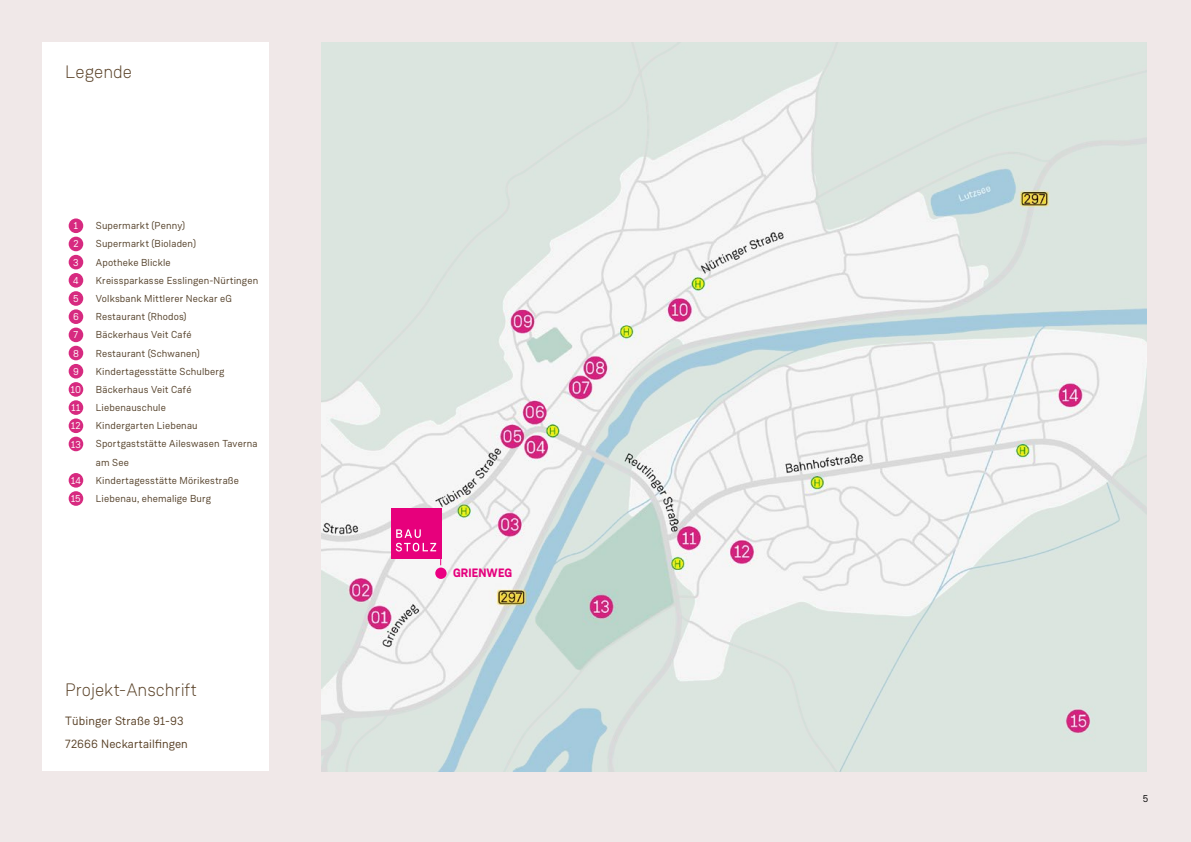
<style>
.page{position:relative;width:1191px;height:842px;background:#f0e8e8}
.page>*{position:absolute;margin:0;border:0;box-sizing:border-box;transform-origin:0 0}
.t1{font:300 18px "Weissenhof Grotesk";letter-spacing:-.005em;color:#594127}
.t2{font:700 12.1px "Weissenhof Grotesk";letter-spacing:.01em;color:#e5007d}
.t3{font:12px/23.5px "Weissenhof Grotesk";letter-spacing:.01em;color:#594127}
.t4{font:10.1px/18.2px "Weissenhof Grotesk";letter-spacing:.015em;color:#55422b}
.t5{font:10.1px "Weissenhof Grotesk";letter-spacing:.02em;color:#fff}
.t6{font:10.1px "Weissenhof Grotesk";color:#000}
.t7{font:10px "Weissenhof Grotesk";color:#000}
</style>
<div class="page">
<div style="left:43px;top:43px;width:226px;height:627px;background:#fff"></div>
<img style="left:322px;top:43px;width:824px;height:728px">
<div style="left:69px;top:218px;width:14px;height:15px;background:#d72a80;border-radius:50%"></div>
<div style="left:69px;top:237px;width:14px;height:14px;background:#d72a80;border-radius:50%"></div>
<div style="left:69px;top:255px;width:14px;height:14px;background:#d72a80;border-radius:50%"></div>
<div style="left:69px;top:273px;width:14px;height:15px;background:#d72a80;border-radius:50%"></div>
<div style="left:69px;top:291px;width:14px;height:15px;background:#d72a80;border-radius:50%"></div>
<div style="left:69px;top:309px;width:14px;height:15px;background:#d72a80;border-radius:50%"></div>
<div style="left:69px;top:328px;width:14px;height:14px;background:#d72a80;border-radius:50%"></div>
<div style="left:69px;top:346px;width:14px;height:14px;background:#d72a80;border-radius:50%"></div>
<div style="left:69px;top:364px;width:14px;height:14px;background:#d72a80;border-radius:50%"></div>
<div style="left:69px;top:382px;width:14px;height:15px;background:#d72a80;border-radius:50%"></div>
<div style="left:69px;top:400px;width:14px;height:15px;background:#d72a80;border-radius:50%"></div>
<div style="left:69px;top:418px;width:14px;height:15px;background:#d72a80;border-radius:50%"></div>
<div style="left:69px;top:437px;width:14px;height:14px;background:#d72a80;border-radius:50%"></div>
<div style="left:69px;top:473px;width:14px;height:15px;background:#d72a80;border-radius:50%"></div>
<div style="left:69px;top:491px;width:14px;height:15px;background:#d72a80;border-radius:50%"></div>
<div style="left:43px;top:661px;width:226px;height:110px;background:#fff"></div>
<div style="left:391px;top:509px;width:50px;height:50px;background:#e7007c"></div>
<svg style="left:396px;top:529px;width:40px;height:22px"></svg>
<div style="left:435px;top:567px;width:11px;height:12px;background:#eb0082;border-radius:50%"></div>
<h1 class="t1" style="left:65px;top:61px;width:68px">Legende</h1>
<p class="t5" style="left:74px;top:220px;width:6px">1</p>
<p class="t4" style="left:96px;top:217px;width:91px">Supermarkt (Penny)</p>
<p class="t5" style="left:73px;top:238px;width:7px">2</p>
<p class="t4" style="left:96px;top:235px;width:102px">Supermarkt (Bioladen)</p>
<p class="t5" style="left:73px;top:256px;width:7px">3</p>
<p class="t4" style="left:96px;top:253px;width:76px">Apotheke Blickle</p>
<p class="t5" style="left:73px;top:274px;width:7px">4</p>
<p class="t4" style="left:96px;top:271px;width:164px">Kreissparkasse Esslingen-Nürtingen</p>
<p class="t5" style="left:73px;top:292px;width:7px">5</p>
<p class="t4" style="left:96px;top:289px;width:138px">Volksbank Mittlerer Neckar eG</p>
<p class="t5" style="left:73px;top:311px;width:7px">6</p>
<p class="t4" style="left:96px;top:308px;width:92px">Restaurant (Rhodos)</p>
<p class="t5" style="left:74px;top:329px;width:6px">7</p>
<p class="t4" style="left:96px;top:326px;width:97px">Bäckerhaus Veit Café</p>
<p class="t5" style="left:73px;top:347px;width:7px">8</p>
<p class="t4" style="left:96px;top:344px;width:106px">Restaurant (Schwanen)</p>
<p class="t5" style="left:73px;top:365px;width:7px">9</p>
<p class="t4" style="left:96px;top:362px;width:130px">Kindertagesstätte Schulberg</p>
<p class="t5" style="left:71px;top:383px;width:12px">10</p>
<p class="t4" style="left:96px;top:380px;width:97px">Bäckerhaus Veit Café</p>
<p class="t5" style="left:72px;top:402px;width:10px">11</p>
<p class="t4" style="left:96px;top:398px;width:72px">Liebenauschule</p>
<p class="t5" style="left:71px;top:420px;width:11px">12</p>
<p class="t4" style="left:96px;top:417px;width:103px">Kindergarten Liebenau</p>
<p class="t5" style="left:71px;top:438px;width:11px">13</p>
<p class="t4" style="left:96px;top:435px;width:163px">Sportgaststätte Aileswasen Taverna am See</p>
<p class="t5" style="left:71px;top:474px;width:11px">14</p>
<p class="t4" style="left:96px;top:471px;width:145px">Kindertagesstätte Mörikestraße</p>
<p class="t5" style="left:71px;top:492px;width:11px">15</p>
<p class="t4" style="left:96px;top:489px;width:117px">Liebenau, ehemalige Burg</p>
<h1 class="t1" style="left:65px;top:679px;width:133px">Projekt-Anschrift</h1>
<p class="t3" style="left:65px;top:709px;width:124px">Tübinger Straße 91-93<br>72666 Neckartailfingen</p>
<p class="t2" style="left:453px;top:565px;width:61px">GRIENWEG</p>
<p class="t7" style="left:1143px;top:792px;width:7px">5</p>
<p class="t6" style="left:1142px;top:799px;width:6px">1</p>
</div>
